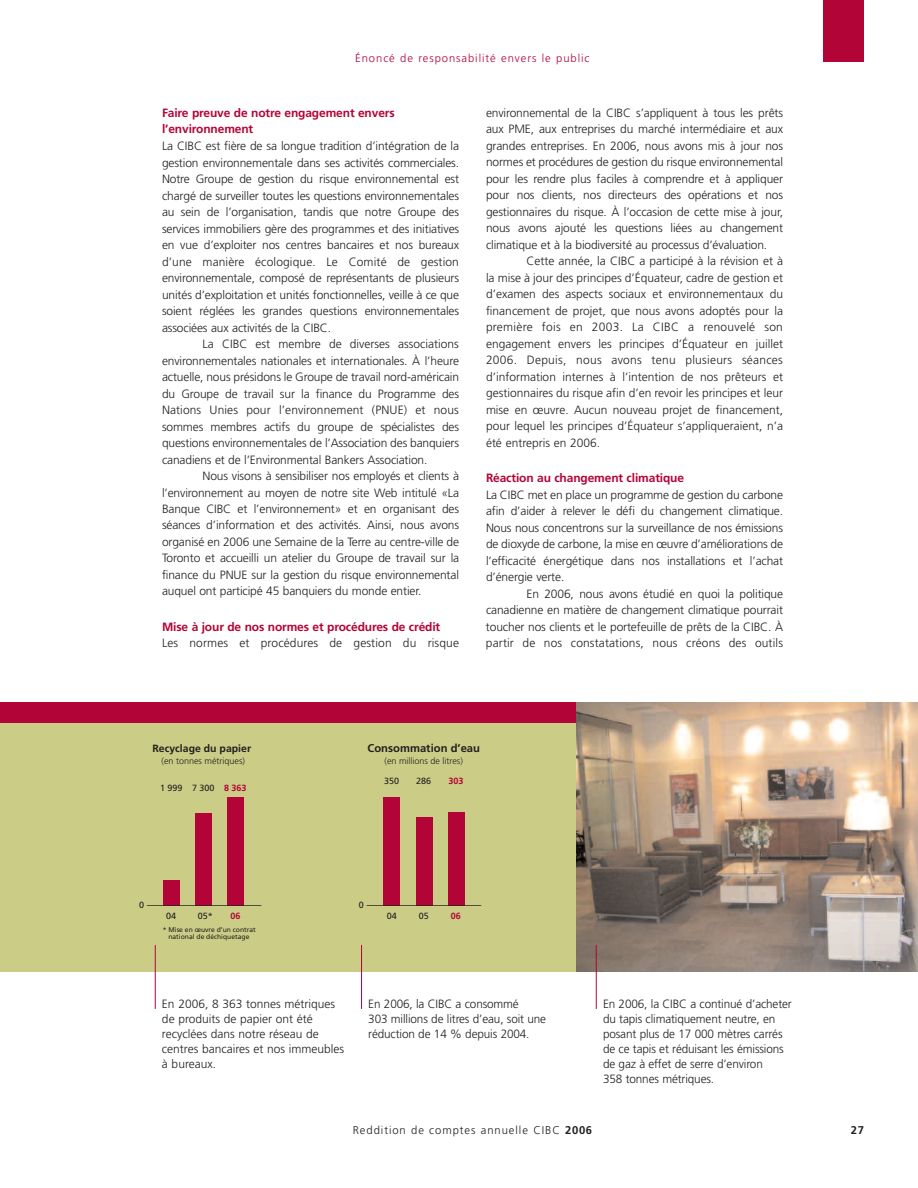
<style>
.page{position:relative;width:918px;height:1188px;background:#fff}
.page>*{position:absolute;margin:0;border:0;box-sizing:border-box;transform-origin:0 0}
.t1{font:300 12px/16.5px "Frutiger";letter-spacing:-.01em;color:#231f20;text-align:justify}
.t2{font:700 12px/16.5px "Frutiger";letter-spacing:-.01em;color:#b30437}
.t3{font:300 12px "Frutiger";letter-spacing:.01em;color:#231f20}
.t4{font:300 11.25px "Frutiger";letter-spacing:.085em;color:#b30437}
.t5{font:300 11.25px "Frutiger";letter-spacing:.085em;color:#231f20}
.t6{font:700 11.25px "Frutiger";color:#231f20}
.t7{font:700 10.5px "Frutiger";color:#231f20}
.t8{font:300 9px "Frutiger";color:#231f20}
.t9{font:9px "Frutiger";color:#231f20}
.t10{font:700 9px "Frutiger";color:#b30437}
.t11{font:6.75px/6.8px "Frutiger";color:#231f20}
.s1{font-weight:700}
</style>
<div class="page">
<div style="left:0;top:722px;width:918px;height:250px;background:#cbcd86"></div>
<div style="left:0;top:702px;width:918px;height:20px;background:#b30437"></div>
<hr style="left:155px;top:945px;width:1px;height:64px;background:#b30437">
<hr style="left:361px;top:945px;width:1px;height:64px;background:#b30437">
<div style="left:227px;top:797px;width:17px;height:108px;background:#b30437"></div>
<div style="left:163px;top:880px;width:17px;height:25px;background:#b30437"></div>
<div style="left:195px;top:813px;width:17px;height:92px;background:#b30437"></div>
<hr style="left:147px;top:905px;width:114px;height:1px;background:#231f20">
<div style="left:384px;top:798px;width:16px;height:108px;background:#b30437"></div>
<div style="left:416px;top:817px;width:16px;height:89px;background:#b30437"></div>
<div style="left:448px;top:812px;width:17px;height:94px;background:#b30437"></div>
<hr style="left:367px;top:905px;width:114px;height:1px;background:#231f20">
<img style="left:576px;top:702px;width:342px;height:270px">
<hr style="left:596px;top:945px;width:1px;height:64px;background:#b30437">
<div style="left:824px;top:0;width:40px;height:62px;background:#b30437"></div>
<p class="t4" style="left:355px;top:54px;width:236px">Énoncé de responsabilité envers le public</p>
<p class="t2" style="left:162px;top:106px;width:234px">Faire preuve de notre engagement envers l’environnement</p>
<p class="t1" style="left:162px;top:139px;width:299px">La CIBC est fière de sa longue tradition d’intégration de la gestion environnementale dans ses activités commerciales.<br>Notre Groupe de gestion du risque environnemental est chargé de surveiller toutes les questions environnementales au sein de l’organisation, tandis que notre Groupe des services immobiliers gère des programmes et des initiatives en vue d’exploiter nos centres bancaires et nos bureaux d’une manière écologique. Le Comité de gestion environnementale, composé de représentants de plusieurs unités d’exploitation et unités fonctionnelles, veille à ce que soient réglées les grandes questions environnementales associées aux activités de la CIBC.</p>
<p class="t1" style="left:162px;top:337px;width:299px;text-indent:40px">La CIBC est membre de diverses associations environnementales nationales et internationales. À l’heure actuelle, nous présidons le Groupe de travail nord-américain du Groupe de travail sur la finance du Programme des Nations Unies pour l’environnement (PNUE) et nous sommes membres actifs du groupe de spécialistes des questions environnementales de l’Association des banquiers canadiens et de l’Environmental Bankers Association.</p>
<p class="t1" style="left:162px;top:469px;width:299px;text-indent:40px">Nous visons à sensibiliser nos employés et clients à l’environnement au moyen de notre site Web intitulé «La Banque CIBC et l’environnement» et en organisant des séances d’information et des activités. Ainsi, nous avons organisé en 2006 une Semaine de la Terre au centre-ville de Toronto et accueilli un atelier du Groupe de travail sur la finance du PNUE sur la gestion du risque environnemental auquel ont participé 45 banquiers du monde entier.</p>
<p class="t2" style="left:162px;top:619px;width:280px">Mise à jour de nos normes et procédures de crédit</p>
<p class="t3" style="left:162px;top:638px;width:299px">Les normes et procédures de gestion du risque</p>
<p class="t1" style="left:486px;top:106px;width:299px">environnemental de la CIBC s’appliquent à tous les prêts aux PME, aux entreprises du marché intermédiaire et aux grandes entreprises. En 2006, nous avons mis à jour nos normes et procédures de gestion du risque environnemental pour les rendre plus faciles à comprendre et à appliquer pour nos clients, nos directeurs des opérations et nos gestionnaires du risque. À l’occasion de cette mise à jour, nous avons ajouté les questions liées au changement climatique et à la biodiversité au processus d’évaluation.</p>
<p class="t1" style="left:486px;top:254px;width:299px;text-indent:40px">Cette année, la CIBC a participé à la révision et à la mise à jour des principes d’Équateur, cadre de gestion et d’examen des aspects sociaux et environnementaux du financement de projet, que nous avons adoptés pour la première fois en 2003. La CIBC a renouvelé son engagement envers les principes d’Équateur en juillet 2006. Depuis, nous avons tenu plusieurs séances d’information internes à l’intention de nos prêteurs et gestionnaires du risque afin d’en revoir les principes et leur mise en œuvre. Aucun nouveau projet de financement, pour lequel les principes d’Équateur s’appliqueraient, n’a été entrepris en 2006.</p>
<p class="t2" style="left:486px;top:471px;width:200px">Réaction au changement climatique</p>
<p class="t1" style="left:486px;top:487px;width:299px">La CIBC met en place un programme de gestion du carbone afin d’aider à relever le défi du changement climatique.<br>Nous nous concentrons sur la surveillance de nos émissions de dioxyde de carbone, la mise en œuvre d’améliorations de l’efficacité énergétique dans nos installations et l’achat d’énergie verte.</p>
<p class="t1" style="left:486px;top:586px;width:299px;text-indent:41px">En 2006, nous avons étudié en quoi la politique canadienne en matière de changement climatique pourrait toucher nos clients et le portefeuille de prêts de la CIBC. À partir de nos constatations, nous créons des outils</p>
<p class="t7" style="left:153px;top:744px;width:100px">Recyclage du papier</p>
<p class="t8" style="left:162px;top:757px;width:85px">(en tonnes métriques)</p>
<p class="t10" style="left:224px;top:784px;width:24px">8 63</p>
<p class="t9" style="left:168px;top:784px;width:39px">999 7 3</p>
<p class="t6" style="left:368px;top:744px;width:114px">Consommation d’eau</p>
<p class="t8" style="left:385px;top:757px;width:80px">(en mi lions de litres)</p>
<p class="t9" style="left:384px;top:777px;width:17px">350</p>
<p class="t9" style="left:416px;top:777px;width:17px">286</p>
<p class="t10" style="left:448px;top:777px;width:17px">303</p>
<p class="t9" style="left:166px;top:912px;width:12px">04</p>
<p class="t11" style="left:168px;top:927px;width:89px">Mise en œuvre d’un contrat national de déchiquetage</p>
<p class="t10" style="left:230px;top:912px;width:12px">06</p>
<p class="t9" style="left:198px;top:912px;width:17px">05*</p>
<p class="t9" style="left:387px;top:912px;width:12px">04</p>
<p class="t9" style="left:419px;top:912px;width:11px">05</p>
<p class="t10" style="left:451px;top:912px;width:12px">06</p>
<p class="t1" style="left:162px;top:997px;width:184px;line-height:15px;text-align:left">En 2006, 8 363 tonnes métriques de produits de papier ont été recyclées dans notre réseau de centres bancaires et nos immeubles à bureaux.</p>
<p class="t1" style="left:368px;top:997px;width:179px;line-height:15px;text-align:left">En 2006, la CIBC a consommé<br>303 millions de litres d’eau, soit une réduction de 14 % depuis 2004.</p>
<p class="t1" style="left:603px;top:997px;width:190px;line-height:15px;text-align:left">En 2006, la CIBC a continué d’acheter du tapis climatiquement neutre, en posant plus de 17 000 mètres carrés de ce tapis et réduisant les émissions de gaz à effet de serre d’environ<br>358 tonnes métriques.</p>
<p class="t5" style="left:353px;top:1126px;width:241px">Reddition de comptes annuelle CIBC <span class="s1">2006</span></p>
<p class="t6" style="left:851px;top:1126px;width:15px">27</p>
</div>
